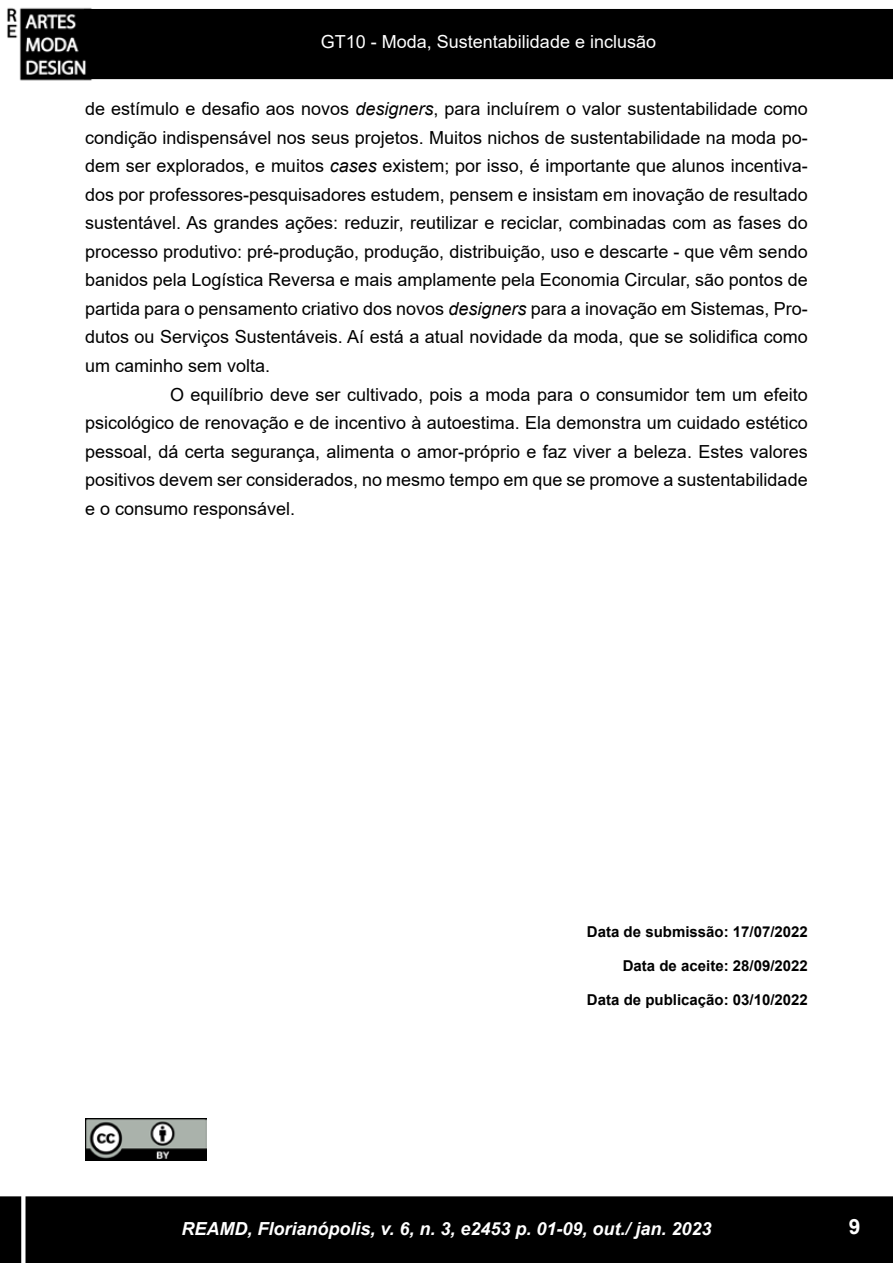
<style>
.page{position:relative;width:893px;height:1263px;background:#fff}
.page>*{position:absolute;margin:0;border:0;box-sizing:border-box;transform-origin:0 0}
.t1{font:700 21px "Arial";color:#fff}
.t2{font:18px "Arial";color:#000}
.t3{font:italic 700 18px "Arial";color:#fff}
.t4{font:18px "Arial";color:#fff}
.t5{font:700 15px "Arial";color:#000}
.s1{font-style:italic}
</style>
<div class="page">
<div style="left:85px;top:10px;width:807px;height:68px;background:#000"></div>
<div style="left:84px;top:9px;width:809px;height:70px;border:2px solid #000"></div>
<img style="left:7px;top:7px;width:93px;height:74px">
<div style="left:1px;top:1197px;width:891px;height:65px;background:#000"></div>
<div style="left:0;top:1196px;width:893px;height:67px;border:2px solid #000"></div>
<div style="left:21px;top:383px;width:5px;height:880px;background:#fff"></div>
<img style="left:85px;top:1118px;width:121px;height:43px">
<p class="t4" style="left:321px;top:29px;width:337px">GT10 - Moda, Sustentabilidade e inclusão</p>
<p class="t2" style="left:85px;top:96px;width:724px">de estímulo e desafio aos novos <span class="s1">designers</span>, para incluírem o valor sustentabilidade como</p>
<p class="t2" style="left:85px;top:125px;width:724px">condição indispensável nos seus projetos. Muitos nichos de sustentabilidade na moda po-</p>
<p class="t2" style="left:85px;top:153px;width:724px">dem ser explorados, e muitos <span class="s1">cases</span> existem; por isso, é importante que alunos incentiva-</p>
<p class="t2" style="left:85px;top:182px;width:724px">dos por professores-pesquisadores estudem, pensem e insistam em inovação de resultado</p>
<p class="t2" style="left:85px;top:210px;width:724px">sustentável. As grandes ações: reduzir, reutilizar e reciclar, combinadas com as fases do</p>
<p class="t2" style="left:85px;top:239px;width:724px">processo produtivo: pré-produção, produção, distribuição, uso e descarte - que vêm sendo</p>
<p class="t2" style="left:85px;top:267px;width:724px">banidos pela Logística Reversa e mais amplamente pela Economia Circular, são pontos de</p>
<p class="t2" style="left:85px;top:296px;width:724px">partida para o pensamento criativo dos novos <span class="s1">designers</span> para a inovação em Sistemas, Pro-</p>
<p class="t2" style="left:85px;top:324px;width:724px">dutos ou Serviços Sustentáveis. Aí está a atual novidade da moda, que se solidifica como</p>
<p class="t2" style="left:85px;top:353px;width:187px">um caminho sem volta.</p>
<p class="t2" style="left:170px;top:382px;width:639px">O equilíbrio deve ser cultivado, pois a moda para o consumidor tem um efeito</p>
<p class="t2" style="left:85px;top:410px;width:724px">psicológico de renovação e de incentivo à autoestima. Ela demonstra um cuidado estético</p>
<p class="t2" style="left:85px;top:439px;width:724px">pessoal, dá certa segurança, alimenta o amor-próprio e faz viver a beleza. Estes valores</p>
<p class="t2" style="left:85px;top:467px;width:724px">positivos devem ser considerados, no mesmo tempo em que se promove a sustentabilidade</p>
<p class="t2" style="left:85px;top:496px;width:212px">e o consumo responsável.</p>
<p class="t5" style="left:587px;top:921px;width:222px">Data de submissão: 17/07/2022</p>
<p class="t5" style="left:623px;top:955px;width:187px">Data de aceite: 28/09/2022</p>
<p class="t5" style="left:587px;top:989px;width:222px">Data de publicação: 03/10/2022</p>
<p class="t3" style="left:181px;top:1217px;width:532px">REAMD, Florianópolis, v. 6, n. 3, e2453 p. 01-09, out./ jan. 2023</p>
<p class="t1" style="left:849px;top:1211px;width:13px">9</p>
</div>
